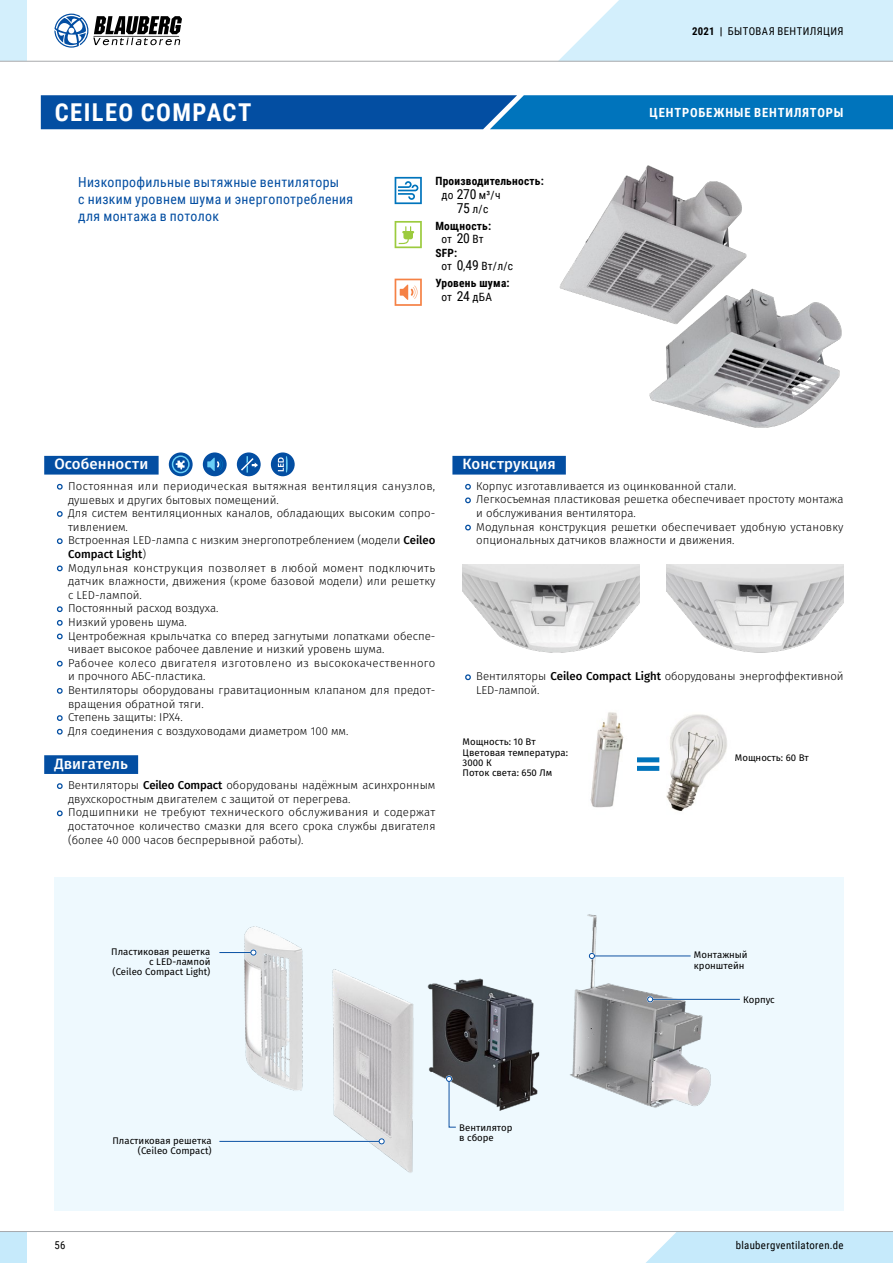
<style>
.page{position:relative;width:893px;height:1263px;background:#fff}
.page>*{position:absolute;margin:0;border:0;box-sizing:border-box;transform-origin:0 0}
.t1{font:700 24.6px "Roboto Condensed";letter-spacing:.055em;color:#fff}
.t2{font:500 15px "Fira Sans";letter-spacing:.005em;color:#fff}
.t3{font:13.8px/17px "Roboto Condensed";letter-spacing:.025em;color:#034ea2}
.t4{font:700 12.6px "Roboto Condensed";letter-spacing:.065em;color:#fff}
.t5{font:300 11.4px/13.6px "Fira Sans";color:#000}
.t6{font:700 11.4px/13.6px "Roboto Condensed";letter-spacing:.02em;color:#000}
.t7{font:11.4px "Roboto Condensed";letter-spacing:.02em;color:#000}
.t8{font:10.8px "Roboto Condensed";letter-spacing:.035em;color:#000}
.t9{font:9.6px/10.2px "Fira Sans";color:#000}
.s1{font-size:13.65px}
.s2{font-weight:400}
.s3{font-weight:400;font-size:13.65px}
.s4{font-weight:700}
.s5{font-weight:500}
</style>
<div class="page">
<svg style="left:41px;top:95px;width:852px;height:34px;background:#0561af"></svg>
<div style="left:44px;top:456px;width:115px;height:19px;background:#034ea2"></div>
<div style="left:44px;top:755px;width:94px;height:19px;background:#034ea2"></div>
<svg style="left:56px;top:483px;width:7px;height:7px"></svg>
<svg style="left:57px;top:511px;width:6px;height:6px"></svg>
<svg style="left:56px;top:538px;width:7px;height:6px"></svg>
<svg style="left:56px;top:565px;width:7px;height:7px"></svg>
<svg style="left:56px;top:606px;width:7px;height:7px"></svg>
<svg style="left:56px;top:620px;width:7px;height:6px"></svg>
<svg style="left:56px;top:633px;width:7px;height:7px"></svg>
<svg style="left:56px;top:660px;width:7px;height:7px"></svg>
<svg style="left:56px;top:688px;width:7px;height:6px"></svg>
<svg style="left:56px;top:715px;width:7px;height:6px"></svg>
<svg style="left:56px;top:728px;width:7px;height:7px"></svg>
<svg style="left:56px;top:783px;width:7px;height:6px"></svg>
<svg style="left:56px;top:810px;width:7px;height:7px"></svg>
<div style="left:271px;top:452px;width:24px;height:24px;background:#034ea2;border-radius:50%"></div>
<svg style="left:278px;top:456px;width:10px;height:16px"></svg>
<div style="left:203px;top:452px;width:24px;height:24px;background:#034ea2;border-radius:50%"></div>
<svg style="left:207px;top:457px;width:16px;height:14px"></svg>
<svg style="left:169px;top:452px;width:24px;height:24px"></svg>
<svg style="left:172px;top:455px;width:18px;height:18px"></svg>
<div style="left:237px;top:452px;width:24px;height:24px;background:#034ea2;border-radius:50%"></div>
<svg style="left:241px;top:456px;width:17px;height:16px"></svg>
<div style="left:452px;top:456px;width:114px;height:19px;background:#034ea2"></div>
<svg style="left:465px;top:483px;width:6px;height:21px"></svg>
<svg style="left:465px;top:524px;width:6px;height:7px"></svg>
<svg style="left:465px;top:674px;width:6px;height:7px"></svg>
<img style="left:667px;top:565px;width:177px;height:88px">
<img style="left:463px;top:565px;width:176px;height:88px">
<img style="left:590px;top:712px;width:137px;height:99px">
<svg style="left:637px;top:757px;width:22px;height:14px"></svg>
<div style="left:54px;top:878px;width:790px;height:333px;background:#eef9fe"></div>
<img style="left:244px;top:914px;width:467px;height:259px">
<div style="left:446px;top:1075px;width:6px;height:7px;border:2px solid #fff;border-radius:50%"></div>
<svg style="left:446px;top:1076px;width:12px;height:52px"></svg>
<hr style="left:650px;top:998px;width:90px;height:2px;background:#fff">
<div style="left:647px;top:996px;width:7px;height:7px;border:2px solid #fff;border-radius:50%"></div>
<hr style="left:650px;top:999px;width:90px;height:1px;background:#034ea2">
<svg style="left:647px;top:996px;width:6px;height:6px"></svg>
<div style="left:250px;top:949px;width:7px;height:7px;border:2px solid #fff;border-radius:50%"></div>
<hr style="left:219px;top:952px;width:34px;height:1px;background:#034ea2">
<svg style="left:250px;top:949px;width:6px;height:6px"></svg>
<hr style="left:219px;top:1140px;width:163px;height:2px;background:#fff">
<div style="left:378px;top:1138px;width:7px;height:7px;border:2px solid #fff;border-radius:50%"></div>
<hr style="left:219px;top:1141px;width:163px;height:1px;background:#034ea2">
<svg style="left:379px;top:1138px;width:6px;height:6px"></svg>
<hr style="left:592px;top:955px;width:99px;height:2px;background:#fff">
<div style="left:588px;top:952px;width:7px;height:7px;border:2px solid #fff;border-radius:50%"></div>
<hr style="left:592px;top:955px;width:99px;height:1px;background:#034ea2">
<svg style="left:589px;top:953px;width:6px;height:6px"></svg>
<svg style="left:395px;top:177px;width:27px;height:27px"></svg>
<svg style="left:395px;top:221px;width:27px;height:27px"></svg>
<svg style="left:395px;top:279px;width:27px;height:27px"></svg>
<img style="left:559px;top:165px;width:188px;height:151px">
<img style="left:648px;top:288px;width:194px;height:140px">
<div style="left:646px;top:1232px;width:247px;height:31px;background:#c6eafb"></div>
<div style="left:0;top:1231px;width:27px;height:32px;background:#c6eafb"></div>
<hr style="left:0;top:1231px;width:893px;height:1px;background:#a7a9ac">
<div style="left:0;top:0;width:27px;height:61px;background:#d3effc"></div>
<hr style="left:0;top:61px;width:893px;height:1px;background:#a7a9ac">
<svg style="left:558px;top:0;width:335px;height:62px;background:#d6effa"></svg>
<svg style="left:54px;top:14px;width:128px;height:34px"></svg>
<h1 class="t1" style="left:55px;top:95px;width:198px">CEILEO COMPACT</h1>
<p class="t3" style="left:78px;top:173px;width:277px">Низкопрофильные вытяжные вентиляторы<br>с низким уровнем шума и энергопотребления для монтажа в потолок</p>
<p class="t6" style="left:435px;top:174px;width:110px">Производительность:</p>
<p class="t7" style="left:441px;top:187px;width:61px">до <span class="s1">270</span> м³/ч</p>
<p class="t7" style="left:457px;top:201px;width:33px"><span class="s1">75</span> л/с</p>
<p class="t6" style="left:435px;top:218px;width:57px">Мощность:</p>
<p class="t7" style="left:441px;top:231px;width:44px">от <span class="s1">20</span> Вт</p>
<p class="t6" style="left:435px;top:245px;width:23px">SFP:</p>
<p class="t7" style="left:441px;top:258px;width:73px">от <span class="s1">0</span>,<span class="s1">49</span> Вт/л/с</p>
<p class="t6" style="left:441px;top:276px;width:70px;text-indent:-6px">Уровень шума: <span class="s2">от</span> <span class="s3">24</span> <span class="s2">дБА</span></p>
<p class="t8" style="left:692px;top:23px;width:153px"><span class="s4">2021 |</span> БЫТОВАЯ ВЕНТИЛЯЦИЯ</p>
<p class="t4" style="left:650px;top:104px;width:195px">ЦЕНТРОБЕЖНЫЕ ВЕНТИЛЯТОРЫ</p>
<h2 class="t2" style="left:54px;top:454px;width:95px">Особенности</h2>
<p class="t5" style="left:68px;top:480px;width:369px">Постоянная или периодическая вытяжная вентиляция санузлов, душевых и других бытовых помещений.<br>Для систем вентиляционных каналов, обладающих высоким сопро&shy;тивлением.<br>Встроенная LED-лампа с низким энергопотреблением (модели <span class="s5">Ceileo Compact Light</span>)<br>Модульная конструкция позволяет в любой момент подключить датчик влажности, движения (кроме базовой модели) или решетку с LED-лампой.<br>Постоянный расход воздуха.<br>Низкий уровень шума.<br>Центробежная крыльчатка со вперед загнутыми лопатками обеспе&shy;чивает высокое рабочее давление и низкий уровень шума.<br>Рабочее колесо двигателя изготовлено из высококачественного и прочного АБС-пластика.<br>Вентиляторы оборудованы гравитационным клапаном для предот&shy;вращения обратной тяги.<br>Степень защиты: IPХ4.<br>Для соединения с воздуховодами диаметром 100 мм.</p>
<h2 class="t2" style="left:54px;top:753px;width:75px">Двигатель</h2>
<p class="t5" style="left:68px;top:779px;width:369px">Вентиляторы <span class="s5">Ceileo Compact</span> оборудованы надёжным асинхронным двухскоростным двигателем с защитой от перегрева.<br>Подшипники не требуют технического обслуживания и содержат достаточное количество смазки для всего срока службы двигателя (более 40 000 часов беспрерывной работы).</p>
<h2 class="t2" style="left:463px;top:454px;width:94px">Конструкция</h2>
<p class="t5" style="left:476px;top:480px;width:369px">Корпус изготавливается из оцинкованной стали.<br>Легкосъемная пластиковая решетка обеспечивает простоту монтажа и обслуживания вентилятора.<br>Модульная конструкция решетки обеспечивает удобную установку опциональных датчиков влажности и движения.</p>
<p class="t5" style="left:476px;top:670px;width:369px">Вентиляторы <span class="s5">Ceileo Compact Light</span> оборудованы энергоффективной<br>LED-лампой.</p>
<p class="t9" style="left:463px;top:738px;width:107px">Мощность: 10 Вт<br>Цветовая температура:<br>3000 К<br>Поток света: 650 Лм</p>
<p class="t9" style="left:735px;top:753px;width:76px">Мощность: 60 Вт</p>
<p class="t9" style="left:111px;top:947px;width:101px;text-align:right">Пластиковая решетка с LED-лампой<br>(Ceileo Compact Light)</p>
<p class="t9" style="left:694px;top:951px;width:55px">Монтажный кронштейн</p>
<p class="t9" style="left:743px;top:995px;width:33px">Корпус</p>
<p class="t9" style="left:112px;top:1136px;width:101px;text-align:right">Пластиковая решетка (Ceileo Compact)</p>
<p class="t9" style="left:459px;top:1123px;width:55px">Вентилятор в сборе</p>
<p class="t8" style="left:54px;top:1238px;width:13px">56</p>
<p class="t8" style="left:736px;top:1238px;width:109px">blaubergventilatoren.de</p>
</div>
